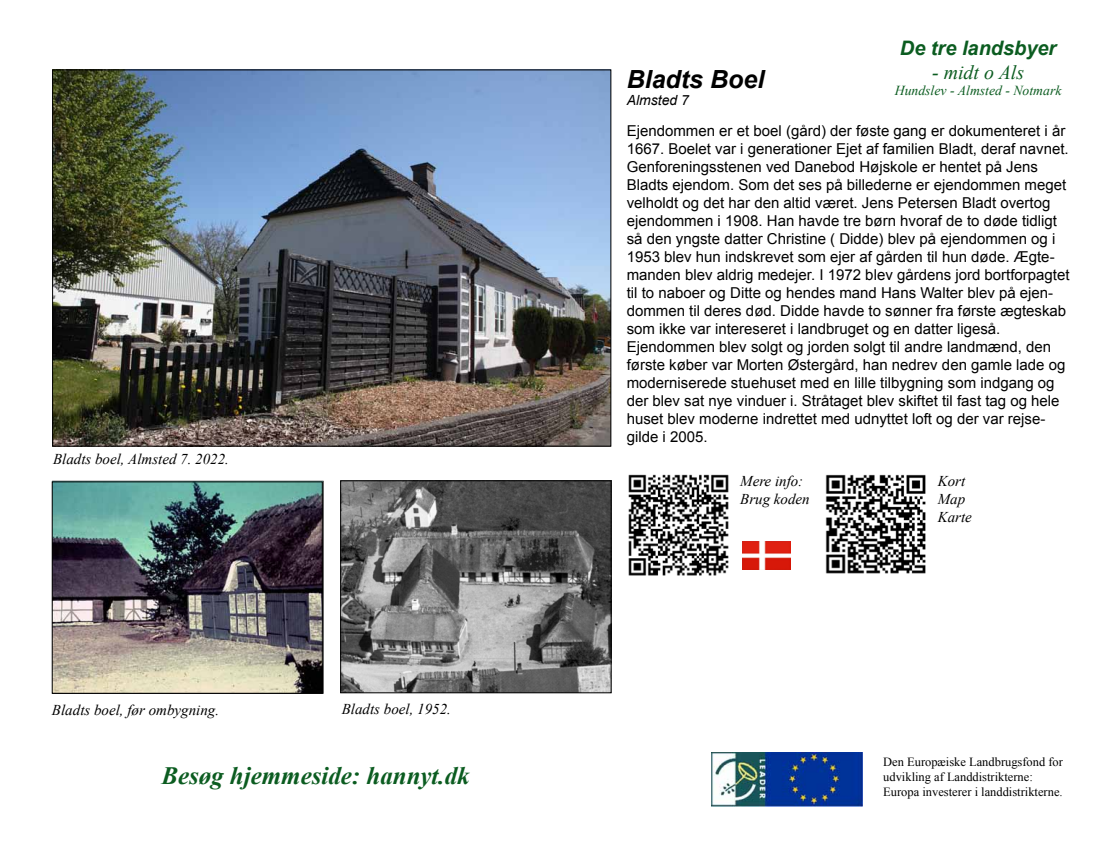
<style>
.page{position:relative;width:1106px;height:851px;background:#fff}
.page>*{position:absolute;margin:0;border:0;box-sizing:border-box;transform-origin:0 0}
.t1{font:italic 700 25px "Arial";color:#000}
.t2{font:italic 700 24.9px "Times New Roman";color:#0b5c20}
.t3{font:italic 700 19.9px "Arial";color:#0b5c20}
.t4{font:italic 19.9px "Times New Roman";color:#0b5c20}
.t5{font:15px/18px "Arial";color:#000}
.t6{font:italic 15px/18px "Times New Roman";color:#000}
.t7{font:italic 14px "Arial";color:#000}
.t8{font:italic 13.7px "Times New Roman";color:#0b5c20}
.t9{font:12.5px/15px "Times New Roman";color:#000}
</style>
<div class="page">
<img style="left:825px;top:474px;width:101px;height:100px">
<img style="left:711px;top:752px;width:152px;height:54px">
<img style="left:743px;top:541px;width:48px;height:29px">
<img style="left:54px;top:72px;width:555px;height:372px">
<img style="left:342px;top:482px;width:267px;height:208px">
<div style="left:340px;top:480px;width:271px;height:212px;border:1px solid #000"></div>
<img style="left:54px;top:483px;width:266px;height:208px">
<div style="left:52px;top:481px;width:270px;height:212px;border:1px solid #000"></div>
<img style="left:628px;top:474px;width:101px;height:102px">
<p class="t6" style="left:53px;top:449px;width:177px">Bladts boel, Almsted 7. 2022.</p>
<p class="t6" style="left:52px;top:700px;width:169px">Bladts boel, før ombygning.</p>
<p class="t6" style="left:342px;top:699px;width:111px">Bladts boel, 1952.</p>
<h2 class="t2" style="left:161px;top:758px;width:310px">Besøg hjemmeside: hannyt.dk</h2>
<h3 class="t3" style="left:900px;top:35px;width:158px">De tre landsbyer</h3>
<h3 class="t4" style="left:932px;top:58px;width:94px">- midt o Als</h3>
<p class="t8" style="left:894px;top:81px;width:168px">Hundslev - Almsted - Notmark</p>
<h1 class="t1" style="left:626px;top:62px;width:139px">Bladts Boel</h1>
<p class="t7" style="left:626px;top:91px;width:64px">Almsted 7</p>
<p class="t5" style="left:626px;top:122px;width:444px">Ejendommen er et boel (gård) der føste gang er dokumenteret i år 1667. Boelet var i generationer Ejet af familien Bladt, deraf navnet.<br>Genforeningsstenen ved Danebod Højskole er hentet på Jens Bladts ejendom. Som det ses på billederne er ejendommen meget velholdt og det har den altid været. Jens Petersen Bladt overtog ejendommen i 1908. Han havde tre børn hvoraf de to døde tidligt så den yngste datter Christine ( Didde) blev på ejendommen og i 1953 blev hun indskrevet som ejer af gården til hun døde. Ægte&shy;manden blev aldrig medejer. I 1972 blev gårdens jord bortforpagtet til to naboer og Ditte og hendes mand Hans Walter blev på ejen&shy;dommen til deres død. Didde havde to sønner fra første ægteskab som ikke var intereseret i landbruget og en datter ligeså.<br>Ejendommen blev solgt og jorden solgt til andre landmænd, den første køber var Morten Østergård, han nedrev den gamle lade og moderniserede stuehuset med en lille tilbygning som indgang og der blev sat nye vinduer i. Stråtaget blev skiftet til fast tag og hele huset blev moderne indrettet med udnyttet loft og der var rejse&shy;gilde i 2005.</p>
<p class="t6" style="left:740px;top:471px;width:71px">Mere info:<br>Brug koden</p>
<p class="t6" style="left:937px;top:472px;width:36px">Kort<br>Map<br>Karte</p>
<p class="t9" style="left:883px;top:754px;width:181px">Den Europæiske Landbrugsfond for udvikling af Landdistrikterne:<br>Europa investerer i landdistrikterne.</p>
</div>
